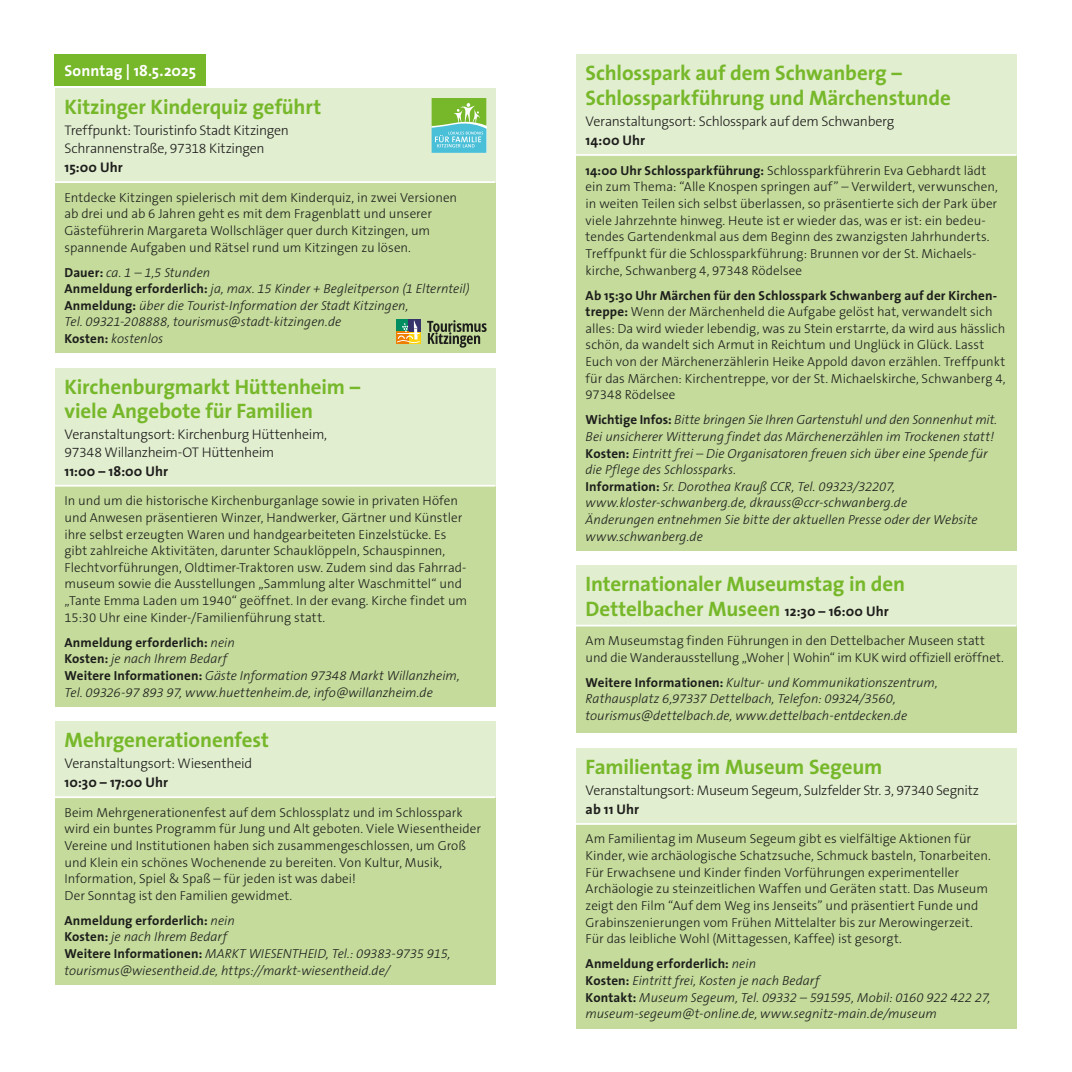
<style>
.page{position:relative;width:1072px;height:1072px;background:#fff}
.page>*{position:absolute;margin:0;border:0;box-sizing:border-box;transform-origin:0 0}
.t1{font:700 21px/24.5px "The Sans";letter-spacing:-.005em;color:#76b82a}
.t2{font:700 15.75px "The Sans";color:#fff}
.t3{font:300 14px/17.5px "The Sans B3";letter-spacing:-.02em;color:#1d1d1b}
.t4{font:700 14px "The Sans";letter-spacing:.01em;color:#1d1d1b}
.t5{font:300 13.12px/16.6px "The Sans B3";color:#1d1d1b}
.t6{font:italic 300 13.12px/16.6px "The Sans B3";color:#1d1d1b}
.t7{font:700 13.12px "The Sans";letter-spacing:.015em;color:#1d1d1b}
.s1{font-family:"The Sans";font-weight:700;font-style:normal}
.s2{font-family:"The Sans B3";font-weight:300;font-style:italic}
.s3{font-family:"The Sans";font-weight:700}
.s4{font-size:14px;color:#1d1d1b}
</style>
<div class="page">
<div style="left:575px;top:55px;width:441px;height:100px;background:#e2eed0"></div>
<div style="left:575px;top:155px;width:441px;height:395px;background:#c4db9b"></div>
<hr style="left:575px;top:154px;width:441px;height:2px;background:#fff">
<div style="left:575px;top:748px;width:441px;height:76px;background:#e2eed0"></div>
<div style="left:575px;top:824px;width:441px;height:204px;background:#c4db9b"></div>
<hr style="left:575px;top:823px;width:441px;height:1px;background:#fff">
<div style="left:575px;top:565px;width:441px;height:60px;background:#e2eed0"></div>
<div style="left:575px;top:625px;width:441px;height:108px;background:#c4db9b"></div>
<hr style="left:575px;top:624px;width:441px;height:2px;background:#fff">
<div style="left:55px;top:368px;width:440px;height:118px;background:#e2eed0"></div>
<div style="left:55px;top:486px;width:440px;height:220px;background:#c4db9b"></div>
<hr style="left:55px;top:485px;width:440px;height:1px;background:#fff">
<div style="left:55px;top:721px;width:440px;height:76px;background:#e2eed0"></div>
<div style="left:55px;top:797px;width:440px;height:187px;background:#c4db9b"></div>
<hr style="left:55px;top:796px;width:440px;height:2px;background:#fff">
<div style="left:55px;top:55px;width:151px;height:31px;background:#76b82a"></div>
<div style="left:55px;top:89px;width:440px;height:93px;background:#e2eed0"></div>
<div style="left:55px;top:182px;width:440px;height:171px;background:#c4db9b"></div>
<hr style="left:55px;top:181px;width:440px;height:2px;background:#fff">
<svg style="left:427px;top:320px;width:59px;height:27px"></svg>
<div style="left:408px;top:332px;width:12px;height:12px;background:#ffd20c"></div>
<div style="left:396px;top:320px;width:12px;height:12px;background:#008e61"></div>
<div style="left:396px;top:332px;width:12px;height:12px;background:#ef7d00"></div>
<svg style="left:397px;top:320px;width:23px;height:23px"></svg>
<svg style="left:431px;top:98px;width:55px;height:55px;background:#77c595"></svg>
<p class="t2" style="left:64px;top:58px;width:133px">Sonntag | 18.5.2025</p>
<h1 class="t1" style="left:64px;top:94px;width:258px">Kitzinger Kinderquiz geführt</h1>
<p class="t3" style="left:64px;top:122px;width:226px">Treffpunkt: Touristinfo Stadt Kitzingen<br>Schrannenstraße, 97318 Kitzingen</p>
<p class="t4" style="left:64px;top:156px;width:60px">15:00 Uhr</p>
<p class="t5" style="left:64px;top:189px;width:394px">Entdecke Kitzingen spielerisch mit dem Kinderquiz, in zwei Versionen ab drei und ab 6 Jahren geht es mit dem Fragenblatt und unserer Gästeführerin Margareta Wollschläger quer durch Kitzingen, um spannende Aufgaben und Rätsel rund um Kitzingen zu lösen.</p>
<p class="t6" style="left:64px;top:264px;width:406px"><span class="s1">Dauer:</span> ca. 1 – 1,5 Stunden<br><span class="s1">Anmeldung erforderlich:</span> ja, max. 15 Kinder + Begleitperson (1 Elternteil)<br><span class="s1">Anmeldung:</span> über die Tourist-Information der Stadt Kitzingen,<br>Tel. 09321-208888, tourismus@stadt-kitzingen.de<br><span class="s1">Kosten:</span> kostenlos</p>
<h1 class="t1" style="left:64px;top:373px;width:297px">Kirchenburgmarkt Hüttenheim – viele Angebote für Familien</h1>
<p class="t3" style="left:64px;top:426px;width:264px">Veranstaltungsort: Kirchenburg Hüttenheim,<br>97348 Willanzheim-OT Hüttenheim</p>
<p class="t4" style="left:64px;top:459px;width:105px">11:00 – 18:00 Uhr</p>
<p class="t5" style="left:64px;top:493px;width:404px">In und um die historische Kirchenburganlage sowie in privaten Höfen und Anwesen präsentieren Winzer, Handwerker, Gärtner und Künstler ihre selbst erzeugten Waren und handgearbeiteten Einzelstücke. Es gibt zahlreiche Aktivitäten, darunter Schauklöppeln, Schauspinnen, Flechtvorführungen, Oldtimer-Traktoren usw. Zudem sind das Fahrrad&shy;museum sowie die Ausstellungen „Sammlung alter Waschmittel“ und „Tante Emma Laden um 1940“ geöffnet. In der evang. Kirche findet um 15:30 Uhr eine Kinder-/Familienführung statt.</p>
<p class="t7" style="left:64px;top:631px;width:172px">Anmeldung erforderlich: <span class="s2">nein</span></p>
<p class="t6" style="left:64px;top:651px;width:397px"><span class="s1">Kosten:</span> je nach Ihrem Bedarf<br><span class="s1">Weitere Informationen:</span> Gäste Information 97348 Markt Willanzheim,<br>Tel. 09326-97 893 97, www.huettenheim.de, info@willanzheim.de</p>
<h1 class="t1" style="left:64px;top:727px;width:206px">Mehrgenerationenfest</h1>
<p class="t3" style="left:64px;top:755px;width:189px">Veranstaltungsort: Wiesentheid</p>
<p class="t4" style="left:64px;top:770px;width:105px">10:30 – 17:00 Uhr</p>
<p class="t5" style="left:64px;top:804px;width:418px">Beim Mehrgenerationenfest auf dem Schlossplatz und im Schlosspark wird ein buntes Programm für Jung und Alt geboten. Viele Wiesentheider Vereine und Institutionen haben sich zusammengeschlossen, um Groß und Klein ein schönes Wochenende zu bereiten. Von Kultur, Musik, Information, Spiel &amp; Spaß – für jeden ist was dabei!<br>Der Sonntag ist den Familien gewidmet.</p>
<p class="t7" style="left:64px;top:909px;width:172px">Anmeldung erforderlich: <span class="s2">nein</span></p>
<p class="t6" style="left:64px;top:929px;width:387px"><span class="s1">Kosten:</span> je nach Ihrem Bedarf<br><span class="s1">Weitere Informationen:</span> MARKT WIESENTHEID, Tel.: 09383-9735 915, tourismus@wiesentheid.de, https://markt-wiesentheid.de/</p>
<h1 class="t1" style="left:585px;top:60px;width:367px">Schlosspark auf dem Schwanberg –<br>Schlossparkführung und Märchenstunde</h1>
<p class="t3" style="left:585px;top:113px;width:310px">Veranstaltungsort: Schlosspark auf dem Schwanberg</p>
<p class="t4" style="left:585px;top:129px;width:61px">14:00 Uhr</p>
<p class="t5" style="left:585px;top:162px;width:414px"><span class="s3">14:00 Uhr Schlossparkführung:</span> Schlossparkführerin Eva Gebhardt lädt ein zum Thema: “Alle Knospen springen auf” – Verwildert, verwunschen, in weiten Teilen sich selbst überlassen, so präsentierte sich der Park über viele Jahrzehnte hinweg. Heute ist er wieder das, was er ist: ein bedeu&shy;tendes Gartendenkmal aus dem Beginn des zwanzigsten Jahrhunderts.<br>Treffpunkt für die Schlossparkführung: Brunnen vor der St. Michaels&shy;kirche, Schwanberg 4, 97348 Rödelsee</p>
<p class="t7" style="left:585px;top:284px;width:413px">Ab 15:30 Uhr Märchen für den Schlosspark Schwanberg auf der Kirchen-</p>
<p class="t5" style="left:585px;top:304px;width:421px"><span class="s3">treppe:</span> Wenn der Märchenheld die Aufgabe gelöst hat, verwandelt sich alles: Da wird wieder lebendig, was zu Stein erstarrte, da wird aus hässlich schön, da wandelt sich Armut in Reichtum und Unglück in Glück. Lasst Euch von der Märchenerzählerin Heike Appold davon erzählen. Treffpunkt für das Märchen: Kirchentreppe, vor der St. Michaelskirche, Schwanberg 4, 97348 Rödelsee</p>
<p class="t6" style="left:585px;top:412px;width:413px"><span class="s1">Wichtige Infos:</span> Bitte bringen Sie Ihren Gartenstuhl und den Sonnenhut mit.<br>Bei unsicherer Witterung findet das Märchenerzählen im Trockenen statt!<br><span class="s1">Kosten:</span> Eintritt frei – Die Organisatoren freuen sich über eine Spende für die Pflege des Schlossparks.<br><span class="s1">Information:</span> Sr. Dorothea Krauß CCR, Tel. 09323/32207, www.kloster-schwanberg.de, dkrauss@ccr-schwanberg.de<br>Änderungen entnehmen Sie bitte der aktuellen Presse oder der Website www.schwanberg.de</p>
<h1 class="t1" style="left:585px;top:571px;width:321px">Internationaler Museumstag in den<br>Dettelbacher Museen <span class="s4">12:30 – 16:00 Uhr</span></h1>
<p class="t5" style="left:585px;top:633px;width:419px">Am Museumstag finden Führungen in den Dettelbacher Museen statt und die Wanderausstellung „Woher | Wohin“ im KUK wird offiziell eröffnet.</p>
<p class="t6" style="left:585px;top:674px;width:353px"><span class="s1">Weitere Informationen:</span> Kultur- und Kommunikationszentrum,<br>Rathausplatz 6,97337 Dettelbach, Telefon: 09324/3560, tourismus@dettelbach.de, www.dettelbach-entdecken.de</p>
<h1 class="t1" style="left:585px;top:754px;width:298px">Familientag im Museum Segeum</h1>
<p class="t3" style="left:585px;top:782px;width:395px">Veranstaltungsort: Museum Segeum, Sulzfelder Str. 3, 97340 Segnitz</p>
<p class="t4" style="left:585px;top:797px;width:55px">ab 11 Uhr</p>
<p class="t5" style="left:585px;top:831px;width:407px">Am Familientag im Museum Segeum gibt es vielfältige Aktionen für Kinder, wie archäologische Schatzsuche, Schmuck basteln, Tonarbeiten.<br>Für Erwachsene und Kinder finden Vorführungen experimenteller Archäologie zu steinzeitlichen Waffen und Geräten statt. Das Museum zeigt den Film “Auf dem Weg ins Jenseits” und präsentiert Funde und Grabinszenierungen vom Frühen Mittelalter bis zur Merowingerzeit.<br>Für das leibliche Wohl (Mittagessen, Kaffee) ist gesorgt.</p>
<p class="t7" style="left:585px;top:952px;width:172px">Anmeldung erforderlich: <span class="s2">nein</span></p>
<p class="t6" style="left:585px;top:972px;width:406px"><span class="s1">Kosten:</span> Eintritt frei, Kosten je nach Bedarf<br><span class="s1">Kontakt:</span> Museum Segeum, Tel. 09332 – 591595, Mobil: 0160 922 422 27, museum-segeum@t-online.de, www.segnitz-main.de/museum</p>
</div>
